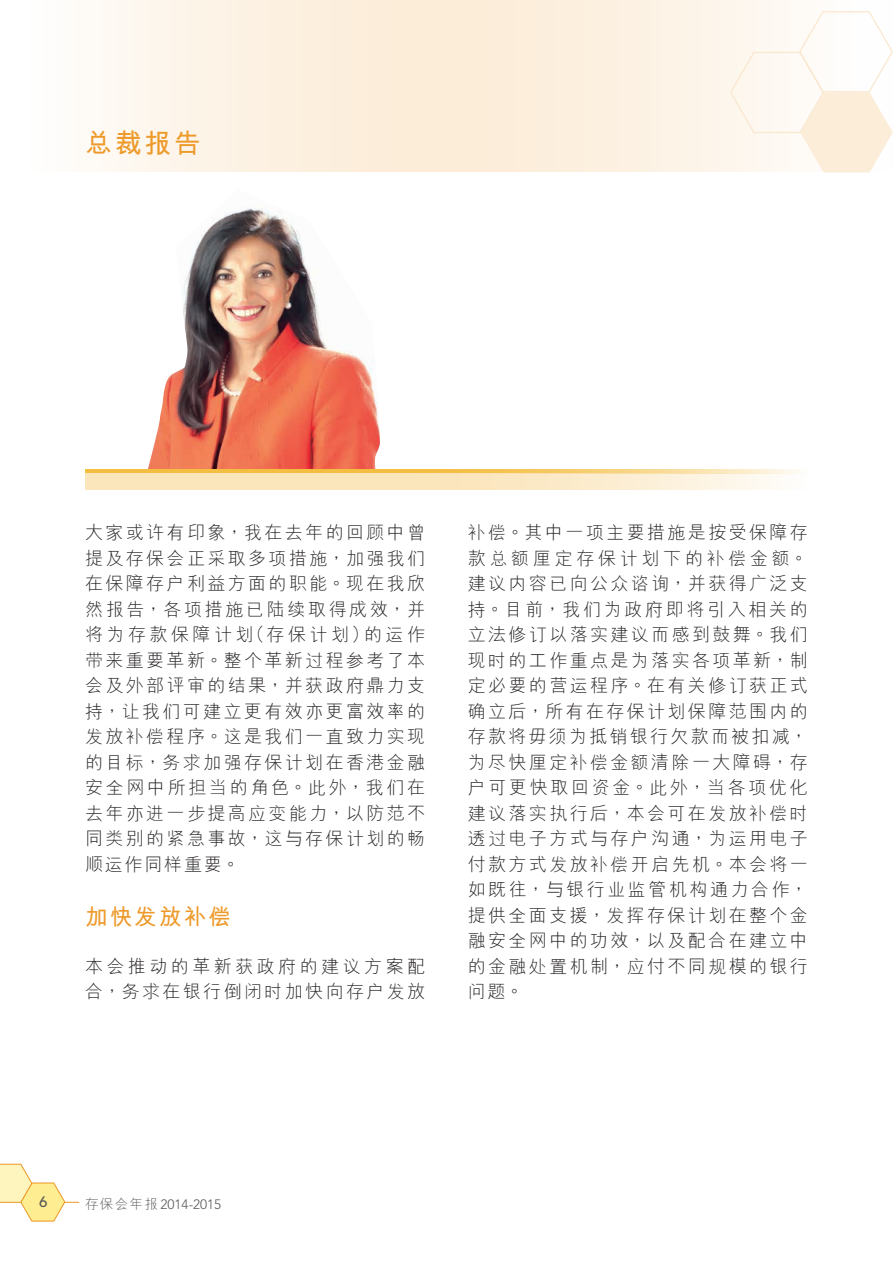
<style>
.page{position:relative;width:893px;height:1263px;background:#fff}
.page>*{position:absolute;margin:0;border:0;box-sizing:border-box;transform-origin:0 0}
.t1{font:700 27px "M Hei HKS";color:#ee9a2a}
.t2{font:700 22.5px "M Hei HKS";letter-spacing:.1em;color:#ee9a2a}
.t3{font:300 18px/25.5px "M Hei HKS";letter-spacing:.135em;color:#231f20;text-align:justify}
.t4{font:300 18px/25.5px "M Hei HKS";letter-spacing:.195em;color:#231f20}
.t5{font:500 15px "Avenir LT Std";color:#57585a}
.t6{font:300 13.5px "Avenir LT Std";color:#57585a}
.s1{font-family:"M Hei HKS"}
</style>
<div class="page">
<svg style="left:98px;top:0;width:695px;height:172px;background:#fcf0e1"></svg>
<svg style="left:729px;top:10px;width:164px;height:162px"></svg>
<svg style="left:0;top:1163px;width:79px;height:59px"></svg>
<img style="left:148px;top:206px;width:232px;height:263px">
<svg style="left:85px;top:469px;width:717px;height:5px;background:#f6cf76"></svg>
<svg style="left:85px;top:474px;width:689px;height:16px;background:#fbe9c6"></svg>
<h1 class="t1" style="left:85px;top:124px;width:118px">總裁報告</h1>
<p class="t3" style="left:85px;top:519px;width:342px">大家或許有印象，我在去年的回顧中曾提及存保會正採取多項措施，加強我們在保障存戶利益方面的職能。現在我欣然報告，各項措施已陸續取得成效，並將為存款保障計劃（存保計劃）的運作帶來重要革新。整個革新過程參考了本會及外部評審的結果，並獲政府鼎力支持，讓我們可建立更有效亦更富效率的發放補償程序。這是我們一直致力實現的目標，務求加強存保計劃在香港金融安全網中所擔當的角色。此外，我們在去年亦進一步提高應變能力，以防範不同類別的緊急事故，這與存保計劃的暢順運作同樣重要。</p>
<p class="t2" style="left:85px;top:900px;width:148px">加快發放補償</p>
<p class="t4" style="left:85px;top:953px;width:342px">本會推動的革新獲政府的建議方案配合，務求在銀行倒閉時加快向存戶發放</p>
<p class="t3" style="left:468px;top:519px;width:342px">補償。其中一項主要措施是按受保障存款總額釐定存保計劃下的補償金額。建議內容已向公眾諮詢，並獲得廣泛支持。目前，我們為政府即將引入相關的立法修訂以落實建議而感到鼓舞。我們現時的工作重點是為落實各項革新，制定必要的營運程序。在有關修訂獲正式確立後，所有在存保計劃保障範圍內的存款將毋須為抵銷銀行欠款而被扣減，為盡快釐定補償金額清除一大障礙，存戶可更快取回資金。此外，當各項優化建議落實執行後，本會可在發放補償時透過電子方式與存戶溝通，為運用電子付款方式發放補償開啟先機。本會將一如既往，與銀行業監管機構通力合作，提供全面支援，發揮存保計劃在整個金融安全網中的功效，以及配合在建立中的金融處置機制，應付不同規模的銀行問題。</p>
<p class="t5" style="left:39px;top:1193px;width:10px">6</p>
<p class="t6" style="left:85px;top:1197px;width:138px"><span class="s1">存保會年報</span> 2014-2015</p>
</div>
